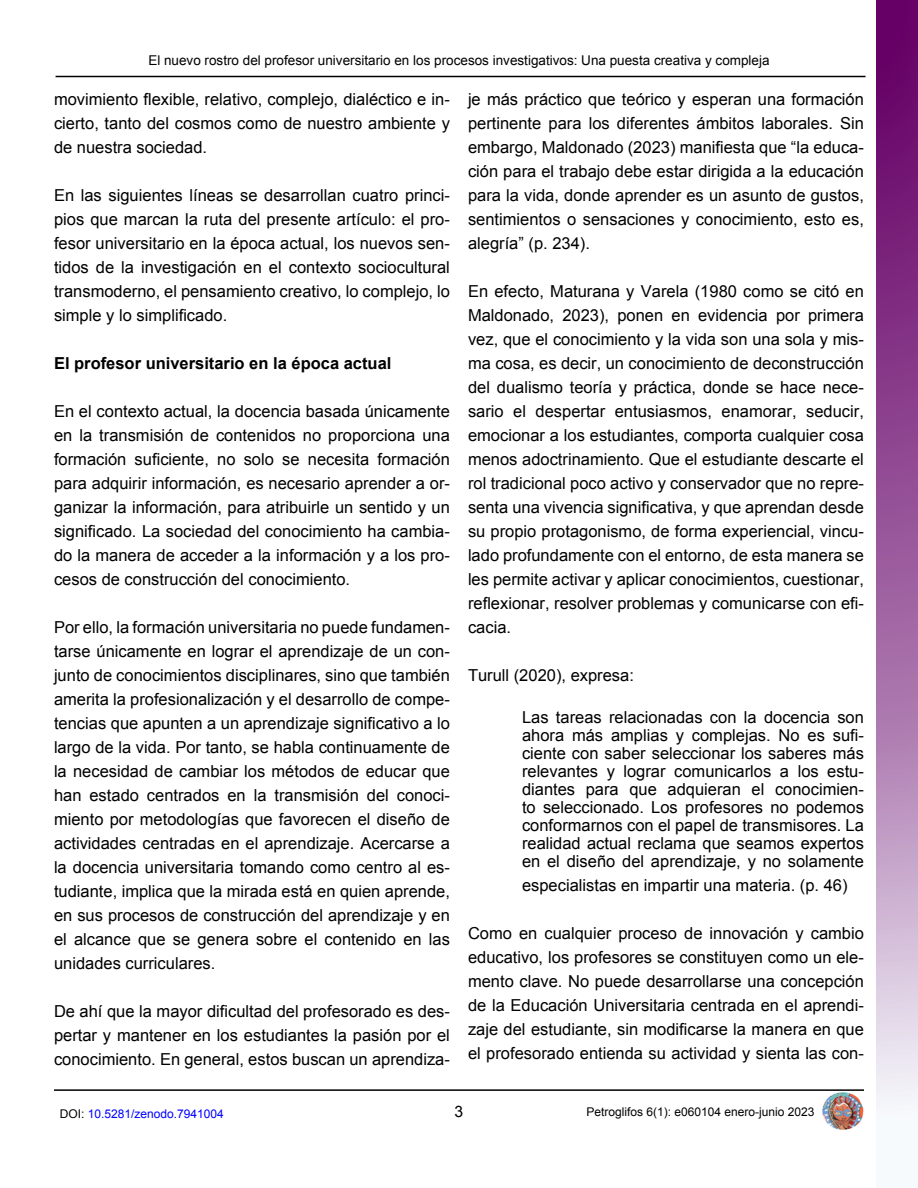
<style>
.page{position:relative;width:918px;height:1188px;background:#fff}
.page>*{position:absolute;margin:0;border:0;box-sizing:border-box;transform-origin:0 0}
.t1{font:16.5px/24px "Arial";color:#000;text-align:justify}
.t2{font:700 16.5px "Arial";color:#000}
.t3{font:15.75px "Arial";color:#000}
.t4{font:13.5px "Arial";color:#000}
.t5{font:12px "Arial";color:#000}
.t6{font:12px "Arial";color:#00f}
.s1{color:#000}
</style>
<div class="page">
<hr style="left:56px;top:76px;width:810px;height:1px;background:#000">
<img style="left:822px;top:1092px;width:42px;height:38px">
<hr style="left:54px;top:1089px;width:810px;height:2px;background:#000">
<svg style="left:876px;top:0;width:42px;height:1108px;background:#a064a2"></svg>
<p class="t4" style="left:148px;top:51px;width:623px">El nuevo rostro del profesor universitario en los procesos investigativos: Una puesta creativa y compleja</p>
<h2 class="t1" style="left:54px;top:87px;width:397px">movimiento flexible, relativo, complejo, dialéctico e in&shy;cierto, tanto del cosmos como de nuestro ambiente y de nuestra sociedad.</h2>
<h2 class="t1" style="left:54px;top:183px;width:397px">En las siguientes líneas se desarrollan cuatro princi&shy;pios que marcan la ruta del presente artículo: el pro&shy;fesor universitario en la época actual, los nuevos sen&shy;tidos de la investigación en el contexto sociocultural transmoderno, el pensamiento creativo, lo complejo, lo simple y lo simplificado.</h2>
<h2 class="t2" style="left:54px;top:352px;width:339px">El profesor universitario en la época actual</h2>
<p class="t1" style="left:54px;top:399px;width:397px">En el contexto actual, la docencia basada únicamente en la transmisión de contenidos no proporciona una formación suficiente, no solo se necesita formación para adquirir información, es necesario aprender a or&shy;ganizar la información, para atribuirle un sentido y un significado. La sociedad del conocimiento ha cambia&shy;do la manera de acceder a la información y a los pro&shy;cesos de construcción del conocimiento.</p>
<p class="t1" style="left:54px;top:615px;width:397px">Por ello, la formación universitaria no puede fundamen&shy;tarse únicamente en lograr el aprendizaje de un con&shy;junto de conocimientos disciplinares, sino que también amerita la profesionalización y el desarrollo de compe&shy;tencias que apunten a un aprendizaje significativo a lo largo de la vida. Por tanto, se habla continuamente de la necesidad de cambiar los métodos de educar que han estado centrados en la transmisión del conoci&shy;miento por metodologías que favorecen el diseño de actividades centradas en el aprendizaje. Acercarse a la docencia universitaria tomando como centro al es&shy;tudiante, implica que la mirada está en quien aprende, en sus procesos de construcción del aprendizaje y en el alcance que se genera sobre el contenido en las unidades curriculares.</p>
<p class="t1" style="left:54px;top:999px;width:397px">De ahí que la mayor dificultad del profesorado es des&shy;pertar y mantener en los estudiantes la pasión por el conocimiento. En general, estos buscan un aprendiza-</p>
<p class="t1" style="left:468px;top:87px;width:397px">je más práctico que teórico y esperan una formación pertinente para los diferentes ámbitos laborales. Sin embargo, Maldonado (2023) manifiesta que “la educa&shy;ción para el trabajo debe estar dirigida a la educación para la vida, donde aprender es un asunto de gustos, sentimientos o sensaciones y conocimiento, esto es, alegría” (p. 234).</p>
<p class="t1" style="left:468px;top:279px;width:397px">En efecto, Maturana y Varela (1980 como se citó en Maldonado, 2023), ponen en evidencia por primera vez, que el conocimiento y la vida son una sola y mis&shy;ma cosa, es decir, un conocimiento de deconstrucción del dualismo teoría y práctica, donde se hace nece&shy;sario el despertar entusiasmos, enamorar, seducir, emocionar a los estudiantes, comporta cualquier cosa menos adoctrinamiento. Que el estudiante descarte el rol tradicional poco activo y conservador que no repre&shy;senta una vivencia significativa, y que aprendan desde su propio protagonismo, de forma experiencial, vincu&shy;lado profundamente con el entorno, de esta manera se les permite activar y aplicar conocimientos, cuestionar, reflexionar, resolver problemas y comunicarse con efi&shy;cacia.</p>
<p class="t1" style="left:468px;top:663px;width:167px">Turull (2020), expresa:</p>
<p class="t1" style="left:522px;top:708px;width:344px;line-height:18px">Las tareas relacionadas con la docencia son ahora más amplias y complejas. No es sufi&shy;ciente con saber seleccionar los saberes más relevantes y lograr comunicarlos a los estu&shy;diantes para que adquieran el conocimien&shy;to seleccionado. Los profesores no podemos conformarnos con el papel de transmisores. La realidad actual reclama que seamos expertos en el diseño del aprendizaje, y no solamente</p>
<p class="t1" style="left:522px;top:873px;width:327px">especialistas en impartir una materia. (p. 46)</p>
<p class="t1" style="left:468px;top:921px;width:397px">Como en cualquier proceso de innovación y cambio educativo, los profesores se constituyen como un ele&shy;mento clave. No puede desarrollarse una concepción de la Educación Universitaria centrada en el aprendi&shy;zaje del estudiante, sin modificarse la manera en que el profesorado entienda su actividad y sienta las con-</p>
<p class="t6" style="left:60px;top:1106px;width:166px"><span class="s1">DOI:</span> 10.5281/zenodo.7941004</p>
<p class="t3" style="left:455px;top:1101px;width:10px">3</p>
<p class="t5" style="left:586px;top:1104px;width:230px">Petroglifos 6(1): e060104 enero-junio 2023</p>
</div>
